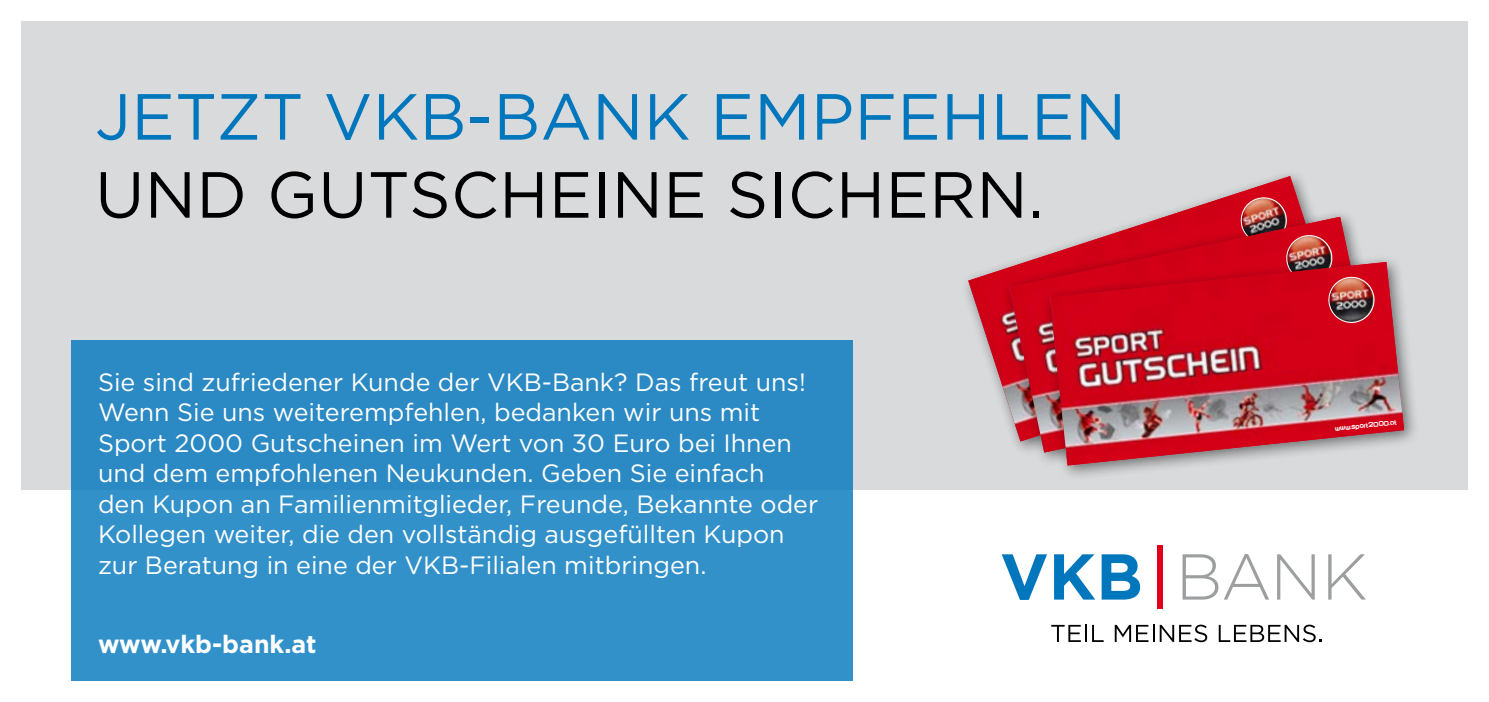
<style>
.page{position:relative;width:1489px;height:702px;background:#fff}
.page>*{position:absolute;margin:0;border:0;box-sizing:border-box;transform-origin:0 0}
.t1{font:65px "Gotham";letter-spacing:.005em;color:#0076bd}
.t2{font:65px "Gotham";letter-spacing:.005em;color:#000}
.t3{font:25px/30.5px "Gotham";color:#fff}
.t4{font:700 25px "Gotham";color:#fff}
.t5{font:5.5px "motschcc";color:#fff}
</style>
<div class="page">
<div style="left:21px;top:21px;width:1446px;height:468px;background:#d9dadb"></div>
<div style="left:71px;top:340px;width:781px;height:340px;background:#3391ca"></div>
<svg style="left:1001px;top:554px;width:46px;height:46px"></svg>
<svg style="left:1054px;top:554px;width:41px;height:45px"></svg>
<svg style="left:1101px;top:554px;width:39px;height:45px"></svg>
<svg style="left:1182px;top:554px;width:86px;height:45px"></svg>
<svg style="left:1277px;top:554px;width:37px;height:45px"></svg>
<svg style="left:1328px;top:554px;width:37px;height:45px"></svg>
<div style="left:1157px;top:545px;width:5px;height:63px;background:#e2001a"></div>
<svg style="left:1051px;top:625px;width:52px;height:17px"></svg>
<svg style="left:1114px;top:624px;width:93px;height:18px"></svg>
<svg style="left:1218px;top:624px;width:103px;height:18px"></svg>
<img style="left:968px;top:176px;width:339px;height:220px">
<div style="left:1000px;top:208px;width:390px;height:260px;background:#000;opacity:.5"></div>
<img style="left:1009px;top:217px;width:366px;height:235px">
<div style="left:1040px;top:253px;width:379px;height:229px;background:#000;opacity:.5"></div>
<img style="left:1049px;top:262px;width:354px;height:203px">
<img style="left:1238px;top:195px;width:136px;height:128px">
<h1 class="t1" style="left:95px;top:75px;width:1032px">JETZT VKB-BANK EMPFEHLEN</h1>
<h1 class="t2" style="left:95px;top:153px;width:950px">UND GUTSCHEINE SICHERN.</h1>
<p class="t3" style="left:98px;top:366px;width:721px">Sie sind zufriedener Kunde der VKB-Bank? Das freut uns!<br>Wenn Sie uns weiterempfehlen, bedanken wir uns mit Sport 2000 Gutscheinen im Wert von 30 Euro bei Ihnen und dem empfohlenen Neukunden. Geben Sie einfach<br>den Kupon an Familienmitglieder, Freunde, Bekannte oder Kollegen weiter, die den vollständig ausgefüllten Kupon zur Beratung in eine der VKB-Filialen mitbringen.</p>
<p class="t4" style="left:98px;top:627px;width:220px">www.vkb-bank.at</p>
<p class="t5" style="left:1334px;top:426px;width:63px;rotate:-6deg">www.sport2000.at</p>
</div>
